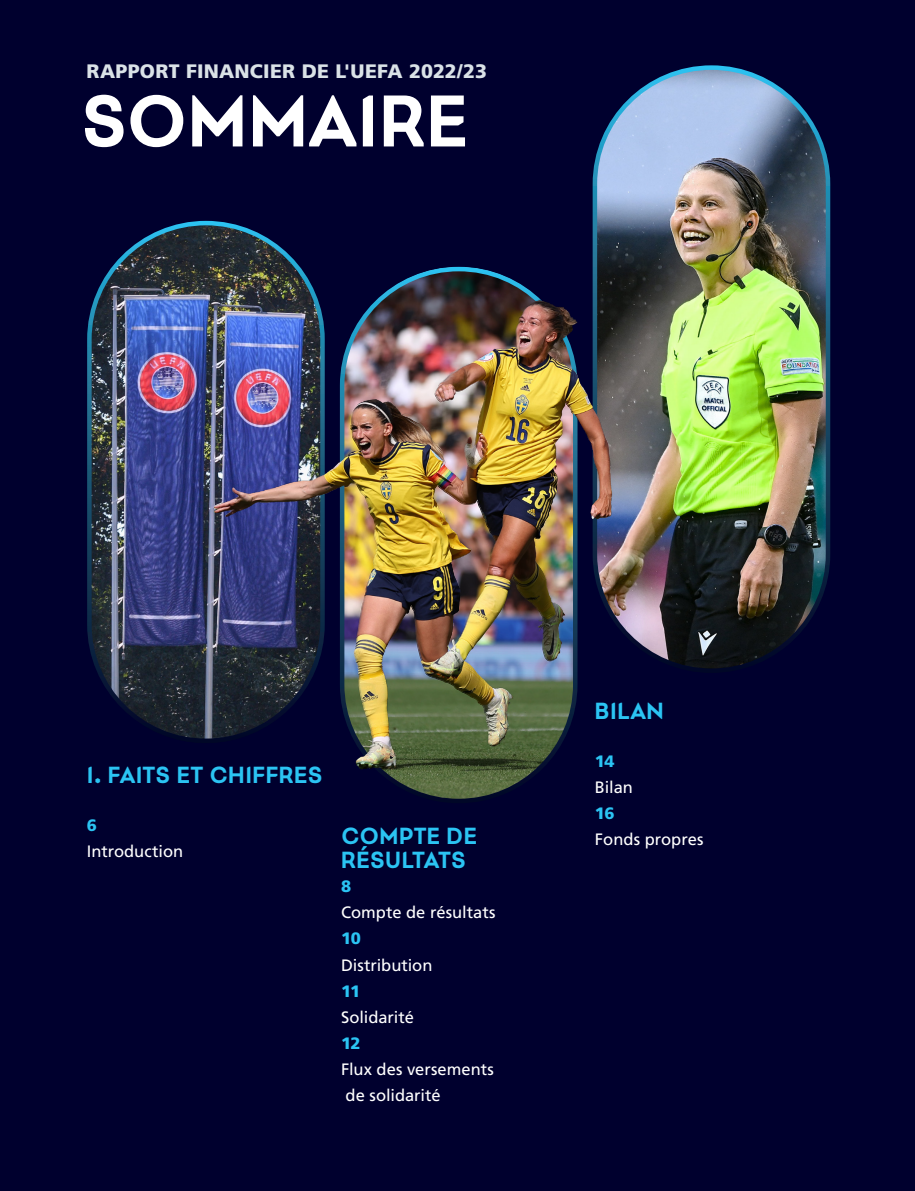
<style>
.page{position:relative;width:915px;height:1191px;background:#fff}
.page>*{position:absolute;margin:0;border:0;box-sizing:border-box;transform-origin:0 0}
.SUB_HEAD_GREY{font:700 75px "UEFA Playstrong";color:#fff}
.TXT_Titre_1{font:700 24px "UEFA Playstrong";letter-spacing:.01em;color:#2bc4f3}
.SUB_HEAD_GREY-2{font:700 24px/24px "UEFA Playstrong";letter-spacing:.01em;color:#2bc4f3}
.SUB_HEAD_GREY-3{font:900 19.5px "Frutiger LT Pro";letter-spacing:.01em;color:#dae2e7}
.Sommaire_02{font:16.5px "Frutiger LT Pro";color:#fff}
.Sommaire_02-2{font:900 16.5px "Frutiger LT Pro";letter-spacing:-.03em;color:#2bc4f3}
.TXT_Titre_1-2{font:16.5px "Frutiger LT Pro";letter-spacing:-.005em;color:#fff}
</style>
<div class="page">
<div style="left:0;top:0;width:914px;height:1191px;background:#00002e"></div>
<img style="left:597px;top:70px;width:228px;height:598px">
<div style="left:592px;top:65px;width:238px;height:608px;border:4px solid #fff;border-radius:116px"></div>
<img style="left:387px;top:269px;width:144px;height:529px">
<img style="left:89px;top:223px;width:233px;height:518px;border-radius:116px">
<img style="left:202px;top:291px;width:419px;height:492px">
<p class="SUB_HEAD_GREY-3" style="left:86px;top:59px;width:402px">RAPPORT FINANCIER DE L'UEFA 2022/23</p>
<p class="SUB_HEAD_GREY" style="left:81px;top:75px;width:389px">SOMMAIRE</p>
<p class="TXT_Titre_1" style="left:87px;top:760px;width:237px">I. FAITS ET CHIFFRES</p>
<p class="Sommaire_02-2" style="left:87px;top:815px;width:12px">6</p>
<p class="Sommaire_02" style="left:87px;top:841px;width:98px">Introduction</p>
<p class="SUB_HEAD_GREY-2" style="left:341px;top:824px;width:138px">COMPTE DE<br>RÉSULTATS</p>
<p class="Sommaire_02-2" style="left:341px;top:876px;width:12px">8</p>
<p class="Sommaire_02" style="left:341px;top:902px;width:156px">Compte de résultats</p>
<p class="Sommaire_02-2" style="left:341px;top:928px;width:21px">10</p>
<p class="Sommaire_02" style="left:341px;top:955px;width:93px">Distribution</p>
<p class="Sommaire_02-2" style="left:341px;top:981px;width:21px">11</p>
<p class="Sommaire_02" style="left:341px;top:1007px;width:74px">Solidarité</p>
<p class="Sommaire_02-2" style="left:341px;top:1033px;width:21px">12</p>
<p class="Sommaire_02" style="left:341px;top:1059px;width:154px">Flux des versements</p>
<p class="TXT_Titre_1-2" style="left:345px;top:1085px;width:96px">de solidarité</p>
<p class="TXT_Titre_1" style="left:594px;top:696px;width:70px">BILAN</p>
<p class="Sommaire_02-2" style="left:594px;top:751px;width:21px">14</p>
<p class="Sommaire_02" style="left:594px;top:777px;width:39px">Bilan</p>
<p class="Sommaire_02-2" style="left:594px;top:803px;width:21px">16</p>
<p class="Sommaire_02" style="left:594px;top:829px;width:110px">Fonds propres</p>
</div>
